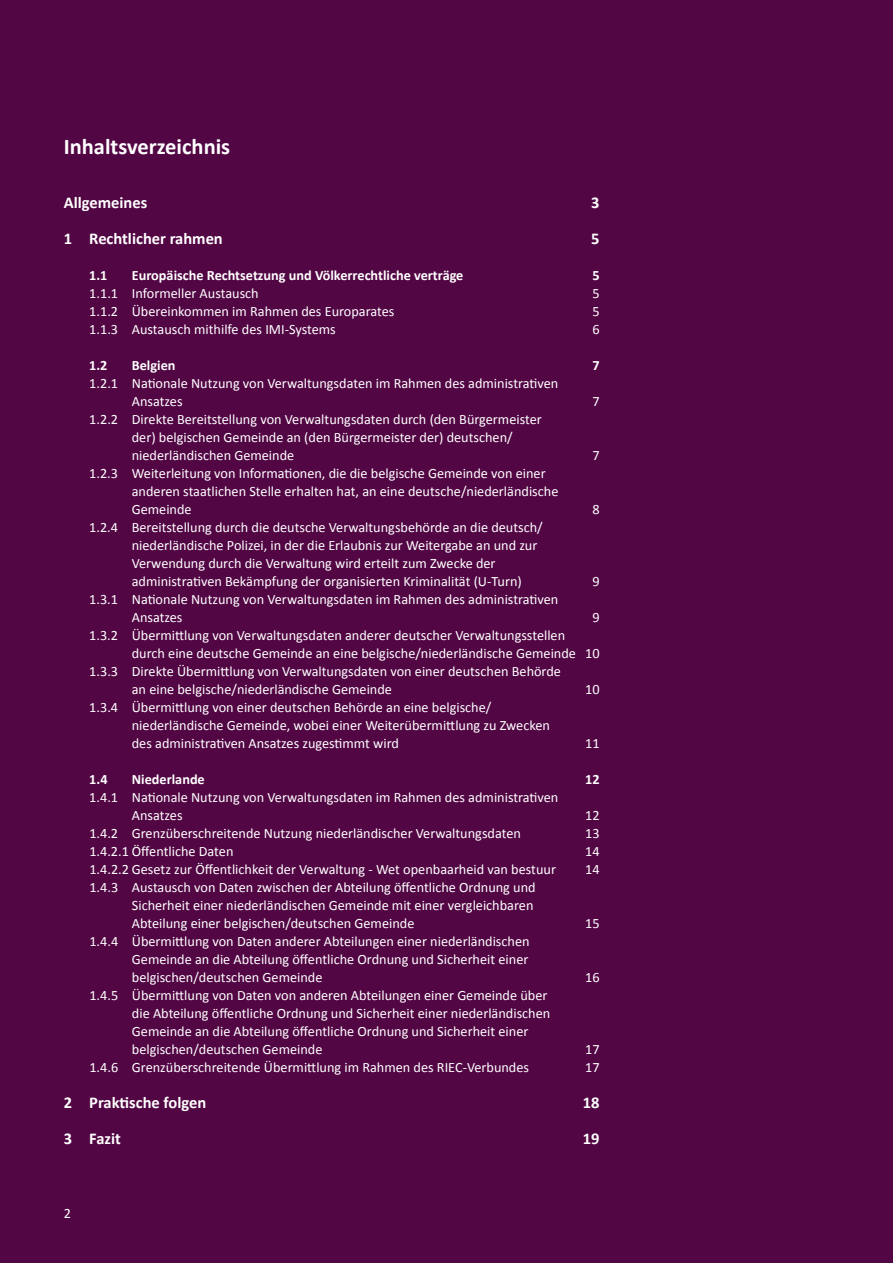
<style>
.page{position:relative;width:893px;height:1263px;background:#520644}
.page>*{position:absolute;margin:0;border:0;box-sizing:border-box;transform-origin:0 0}
.t1{font:700 22.5px "Calibri";color:#fff}
.t2{font:700 16.5px "Calibri";color:#fff}
.t3{font:14.25px/18px "Calibri";color:#fff}
.t4{font:700 14.25px "Calibri";color:#fff}
</style>
<div class="page">
<h1 class="t1" style="left:64px;top:130px;width:168px">Inhaltsverzeichnis</h1>
<p class="t2" style="left:64px;top:191px;width:85px">Allgemeines</p>
<p class="t2" style="left:591px;top:191px;width:10px">3</p>
<p class="t2" style="left:64px;top:227px;width:161px">1 Rechtlicher rahmen</p>
<p class="t2" style="left:591px;top:227px;width:10px">5</p>
<p class="t4" style="left:89px;top:265px;width:20px">1.1</p>
<p class="t4" style="left:132px;top:265px;width:333px">Europäische Rechtsetzung und Völkerrechtliche verträge</p>
<p class="t4" style="left:592px;top:265px;width:9px">5</p>
<p class="t3" style="left:89px;top:284px;width:171px">1.1.1 Informeller Austausch</p>
<p class="t3" style="left:592px;top:284px;width:9px">5</p>
<p class="t3" style="left:89px;top:302px;width:307px">1.1.2 Übereinkommen im Rahmen des Europarates</p>
<p class="t3" style="left:592px;top:302px;width:9px">5</p>
<p class="t3" style="left:89px;top:320px;width:248px">1.1.3 Austausch mithilfe des IMI-Systems</p>
<p class="t3" style="left:592px;top:320px;width:9px">6</p>
<p class="t4" style="left:89px;top:355px;width:20px">1.2</p>
<p class="t4" style="left:132px;top:355px;width:45px">Belgien</p>
<p class="t4" style="left:592px;top:355px;width:9px">7</p>
<p class="t3" style="left:132px;top:374px;width:428px;text-indent:-43px">1.2.1 Nationale Nutzung von Verwaltungsdaten im Rahmen des administrativen<br>Ansatzes</p>
<p class="t3" style="left:592px;top:392px;width:9px">7</p>
<p class="t3" style="left:132px;top:410px;width:411px;text-indent:-43px">1.2.2 Direkte Bereitstellung von Verwaltungsdaten durch (den Bürgermeister der) belgischen Gemeinde an (den Bürgermeister der) deutschen/ niederländischen Gemeinde</p>
<p class="t3" style="left:132px;top:464px;width:428px;text-indent:-43px">1.2.3 Weiterleitung von Informationen, die die belgische Gemeinde von einer anderen staatlichen Stelle erhalten hat, an eine deutsche/niederländische<br>Gemeinde</p>
<p class="t3" style="left:132px;top:518px;width:412px;text-indent:-43px">1.2.4 Bereitstellung durch die deutsche Verwaltungsbehörde an die deutsch/ niederländische Polizei, in der die Erlaubnis zur Weitergabe an und zur Verwendung durch die Verwaltung wird erteilt zum Zwecke der administrativen Bekämpfung der organisierten Kriminalität (U-Turn)</p>
<p class="t3" style="left:132px;top:590px;width:428px;text-indent:-43px">1.3.1 Nationale Nutzung von Verwaltungsdaten im Rahmen des administrativen<br>Ansatzes</p>
<p class="t3" style="left:592px;top:446px;width:9px">7</p>
<p class="t3" style="left:592px;top:500px;width:9px">8</p>
<p class="t3" style="left:592px;top:572px;width:9px">9</p>
<p class="t3" style="left:592px;top:608px;width:9px">9</p>
<p class="t3" style="left:89px;top:626px;width:477px">1.3.2 Übermittlung von Verwaltungsdaten anderer deutscher Verwaltungsstellen</p>
<p class="t3" style="left:132px;top:644px;width:469px">durch eine deutsche Gemeinde an eine belgische/niederländische Gemeinde 10</p>
<p class="t3" style="left:89px;top:662px;width:473px">1.3.3 Direkte Übermittlung von Verwaltungsdaten von einer deutschen Behörde</p>
<p class="t3" style="left:132px;top:680px;width:262px">an eine belgische/niederländische Gemeinde</p>
<p class="t3" style="left:585px;top:680px;width:16px">10</p>
<p class="t3" style="left:132px;top:698px;width:420px;text-indent:-43px">1.3.4 Übermittlung von einer deutschen Behörde an eine belgische/ niederländische Gemeinde, wobei einer Weiterübermittlung zu Zwecken des administrativen Ansatzes zugestimmt wird</p>
<p class="t3" style="left:585px;top:734px;width:16px">11</p>
<p class="t4" style="left:89px;top:769px;width:20px">1.4</p>
<p class="t4" style="left:132px;top:769px;width:74px">Niederlande</p>
<p class="t4" style="left:585px;top:769px;width:16px">12</p>
<p class="t3" style="left:132px;top:788px;width:428px;text-indent:-43px">1.4.1 Nationale Nutzung von Verwaltungsdaten im Rahmen des administrativen<br>Ansatzes</p>
<p class="t3" style="left:585px;top:806px;width:16px">12</p>
<p class="t3" style="left:89px;top:824px;width:433px">1.4.2 Grenzüberschreitende Nutzung niederländischer Verwaltungsdaten</p>
<p class="t3" style="left:585px;top:824px;width:16px">13</p>
<p class="t3" style="left:89px;top:842px;width:146px">1.4.2.1 Öffentliche Daten</p>
<p class="t3" style="left:585px;top:842px;width:16px">14</p>
<p class="t3" style="left:89px;top:860px;width:468px">1.4.2.2 Gesetz zur Öffentlichkeit der Verwaltung - Wet openbaarheid van bestuur</p>
<p class="t3" style="left:585px;top:860px;width:16px">14</p>
<p class="t3" style="left:132px;top:878px;width:405px;text-indent:-43px">1.4.3 Austausch von Daten zwischen der Abteilung öffentliche Ordnung und<br>Sicherheit einer niederländischen Gemeinde mit einer vergleichbaren<br>Abteilung einer belgischen/deutschen Gemeinde</p>
<p class="t3" style="left:585px;top:914px;width:16px">15</p>
<p class="t3" style="left:132px;top:932px;width:399px;text-align:justify;text-indent:-43px">1.4.4 Übermittlung von Daten anderer Abteilungen einer niederländischen Gemeinde an die Abteilung öffentliche Ordnung und Sicherheit einer belgischen/deutschen Gemeinde</p>
<p class="t3" style="left:132px;top:986px;width:420px;text-indent:-43px">1.4.5 Übermittlung von Daten von anderen Abteilungen einer Gemeinde über die Abteilung öffentliche Ordnung und Sicherheit einer niederländischen Gemeinde an die Abteilung öffentliche Ordnung und Sicherheit einer belgischen/deutschen Gemeinde</p>
<p class="t3" style="left:585px;top:968px;width:16px">16</p>
<p class="t3" style="left:585px;top:1040px;width:16px">17</p>
<p class="t3" style="left:89px;top:1058px;width:441px">1.4.6 Grenzüberschreitende Übermittlung im Rahmen des RIEC-Verbundes</p>
<p class="t3" style="left:585px;top:1058px;width:16px">17</p>
<p class="t2" style="left:64px;top:1091px;width:144px">2 Praktische folgen</p>
<p class="t2" style="left:583px;top:1091px;width:18px">18</p>
<p class="t2" style="left:64px;top:1127px;width:59px">3 Fazit</p>
<p class="t2" style="left:583px;top:1127px;width:18px">19</p>
<p class="t3" style="left:64px;top:1204px;width:9px">2</p>
</div>
